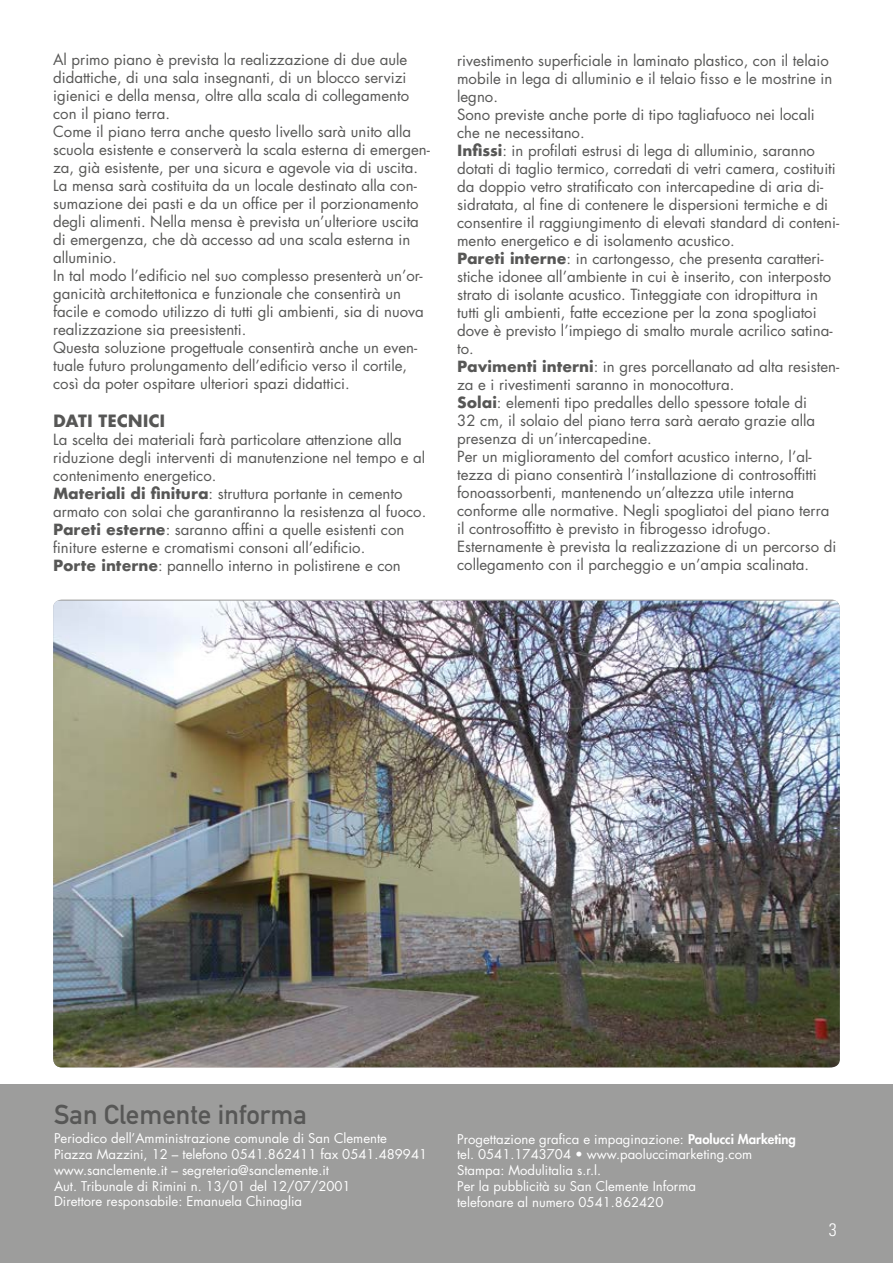
<style>
.page{position:relative;width:893px;height:1263px;background:#fff}
.page>*{position:absolute;margin:0;border:0;box-sizing:border-box;transform-origin:0 0}
.t1{font:27px "DIN Mittelschrift";color:#575756}
.t2{font:300 condensed 18px "Univers";color:#fff}
.t3{font:700 16.5px "Futura";color:#575756}
.t4{font:15px/18px "Futura";color:#575756}
.t5{font:13.05px/15.8px "Futura";color:#fff}
.s1{font-weight:700}
.s2{font-weight:800}
</style>
<div class="page">
<div style="left:0;top:1084px;width:893px;height:179px;background:#9d9d9c"></div>
<img style="left:53px;top:601px;width:787px;height:466px">
<p class="t4" style="left:53px;top:50px;width:378px">Al primo piano è prevista la realizzazione di due aule didattiche, di una sala insegnanti, di un blocco servizi igienici e della mensa, oltre alla scala di collegamento con il piano terra.<br>Come il piano terra anche questo livello sarà unito alla scuola esistente e conserverà la scala esterna di emergen&shy;za, già esistente, per una sicura e agevole via di uscita.<br>La mensa sarà costituita da un locale destinato alla con&shy;sumazione dei pasti e da un office per il porzionamento degli alimenti. Nella mensa è prevista un’ulteriore uscita di emergenza, che dà accesso ad una scala esterna in alluminio.<br>In tal modo l’edificio nel suo complesso presenterà un’or&shy;ganicità architettonica e funzionale che consentirà un facile e comodo utilizzo di tutti gli ambienti, sia di nuova realizzazione sia preesistenti.<br>Questa soluzione progettuale consentirà anche un even&shy;tuale futuro prolungamento dell’edificio verso il cortile, così da poter ospitare ulteriori spazi didattici.</p>
<p class="t3" style="left:53px;top:408px;width:114px">DATI TECNICI</p>
<p class="t4" style="left:53px;top:430px;width:375px">La scelta dei materiali farà particolare attenzione alla riduzione degli interventi di manutenzione nel tempo e al contenimento energetico.<br><span class="s1">Materiali di finitura</span>: struttura portante in cemento armato con solai che garantiranno la resistenza al fuoco.<br><span class="s1">Pareti esterne</span>: saranno affini a quelle esistenti con finiture esterne e cromatismi consoni all’edificio.<br><span class="s1">Porte interne</span>: pannello interno in polistirene e con</p>
<p class="t4" style="left:457px;top:51px;width:384px">rivestimento superficiale in laminato plastico, con il telaio mobile in lega di alluminio e il telaio fisso e le mostrine in legno.<br>Sono previste anche porte di tipo tagliafuoco nei locali che ne necessitano.<br><span class="s1">Infissi</span>: in profilati estrusi di lega di alluminio, saranno dotati di taglio termico, corredati di vetri camera, costituiti da doppio vetro stratificato con intercapedine di aria di&shy;sidratata, al fine di contenere le dispersioni termiche e di consentire il raggiungimento di elevati standard di conteni&shy;mento energetico e di isolamento acustico.<br><span class="s1">Pareti interne</span>: in cartongesso, che presenta caratteri&shy;stiche idonee all’ambiente in cui è inserito, con interposto strato di isolante acustico. Tinteggiate con idropittura in tutti gli ambienti, fatte eccezione per la zona spogliatoi dove è previsto l’impiego di smalto murale acrilico satina&shy;to.<br><span class="s1">Pavimenti interni</span>: in gres porcellanato ad alta resisten&shy;za e i rivestimenti saranno in monocottura.<br><span class="s1">Solai</span>: elementi tipo predalles dello spessore totale di<br>32 cm, il solaio del piano terra sarà aerato grazie alla presenza di un’intercapedine.<br>Per un miglioramento del comfort acustico interno, l’al&shy;tezza di piano consentirà l’installazione di controsoffitti fonoassorbenti, mantenendo un’altezza utile interna conforme alle normative. Negli spogliatoi del piano terra il controsoffitto è previsto in fibrogesso idrofugo.<br>Esternamente è prevista la realizzazione di un percorso di collegamento con il parcheggio e un’ampia scalinata.</p>
<h1 class="t1" style="left:54px;top:1099px;width:254px">San Clemente informa</h1>
<p class="t5" style="left:54px;top:1131px;width:375px">Periodico dell’Amministrazione comunale di San Clemente Piazza Mazzini, 12 – telefono 0541.862411 fax 0541.489941 www.sanclemente.it – segreteria@sanclemente.it<br>Aut. Tribunale di Rimini n. 13/01 del 12/07/2001<br>Direttore responsabile: Emanuela Chinaglia</p>
<p class="t5" style="left:457px;top:1131px;width:340px">Progettazione grafica e impaginazione: <span class="s2">Paolucci Marketing </span>tel. 0541.1743704 • www.paoluccimarketing.com Stampa: Modulitalia s.r.l.<br>Per la pubblicità su San Clemente Informa<br>telefonare al numero 0541.862420</p>
<p class="t2" style="left:829px;top:1219px;width:9px">3</p>
</div>
